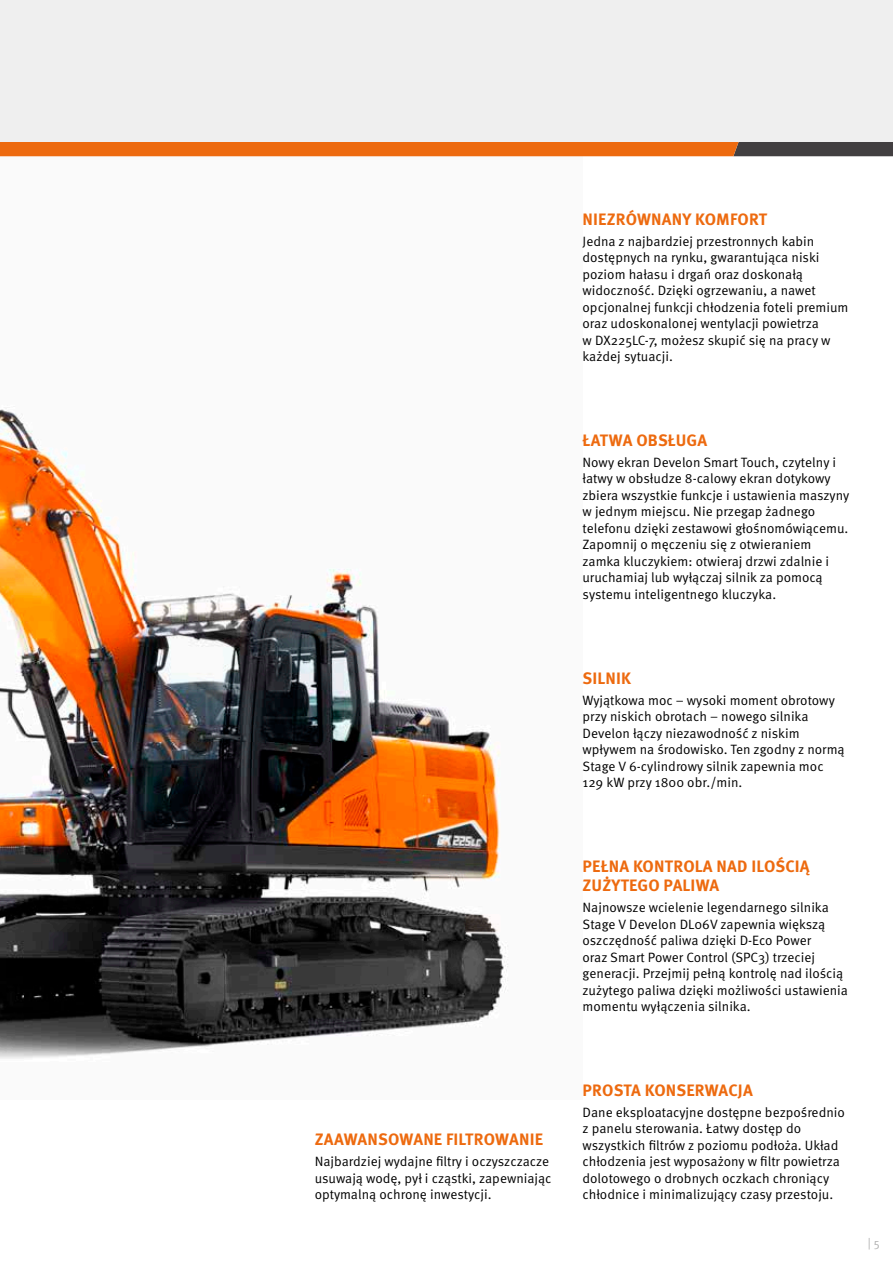
<style>
.page{position:relative;width:893px;height:1263px;background:#fff}
.page>*{position:absolute;margin:0;border:0;box-sizing:border-box;transform-origin:0 0}
.t1{font:700 16.5px/19.5px "Meta Pro";letter-spacing:.01em;color:#ed6a0f}
.t2{font:13.5px/16.5px "Meta Pro Norm";color:#000}
.t3{font:12px "Meta Pro Norm";color:#b2b2b2}
</style>
<div class="page">
<img style="left:0;top:156px;width:583px;height:903px">
<svg style="left:0;top:141px;width:893px;height:15px;background:#d16b26"></svg>
<div style="left:0;top:0;width:893px;height:141px;background:#efefef"></div>
<p class="t1" style="left:315px;top:1129px;width:230px">ZAAWANSOWANE FILTROWANIE</p>
<p class="t2" style="left:315px;top:1152px;width:238px">Najbardziej wydajne filtry i oczyszczacze usuwają wodę, pył i cząstki, zapewniając optymalną ochronę inwestycji.</p>
<p class="t1" style="left:583px;top:209px;width:186px">NIEZRÓWNANY KOMFORT</p>
<p class="t2" style="left:583px;top:232px;width:267px">Jedna z najbardziej przestronnych kabin dostępnych na rynku, gwarantująca niski poziom hałasu i drgań oraz doskonałą widoczność. Dzięki ogrzewaniu, a nawet opcjonalnej funkcji chłodzenia foteli premium oraz udoskonalonej wentylacji powietrza<br>w DX225LC-7, możesz skupić się na pracy w każdej sytuacji.</p>
<p class="t1" style="left:583px;top:430px;width:126px">ŁATWA OBSŁUGA</p>
<p class="t2" style="left:583px;top:453px;width:268px">Nowy ekran Develon Smart Touch, czytelny i łatwy w obsłudze 8-calowy ekran dotykowy zbiera wszystkie funkcje i ustawienia maszyny w jednym miejscu. Nie przegap żadnego telefonu dzięki zestawowi głośnomówiącemu.<br>Zapomnij o męczeniu się z otwieraniem zamka kluczykiem: otwieraj drzwi zdalnie i uruchamiaj lub wyłączaj silnik za pomocą systemu inteligentnego kluczyka.</p>
<p class="t1" style="left:583px;top:667px;width:50px">SILNIK</p>
<p class="t2" style="left:583px;top:691px;width:264px">Wyjątkowa moc – wysoki moment obrotowy przy niskich obrotach – nowego silnika Develon łączy niezawodność z niskim wpływem na środowisko. Ten zgodny z normą Stage V 6-cylindrowy silnik zapewnia moc 129 kW przy 1800 obr./min.</p>
<p class="t1" style="left:583px;top:855px;width:229px">PEŁNA KONTROLA NAD ILOŚCIĄ<br>ZUŻYTEGO PALIWA</p>
<p class="t2" style="left:583px;top:898px;width:267px">Najnowsze wcielenie legendarnego silnika Stage V Develon DL06V zapewnia większą oszczędność paliwa dzięki D-Eco Power<br>oraz Smart Power Control (SPC3) trzeciej generacji. Przejmij pełną kontrolę nad ilością zużytego paliwa dzięki możliwości ustawienia momentu wyłączenia silnika.</p>
<p class="t1" style="left:583px;top:1079px;width:172px">PROSTA KONSERWACJA</p>
<p class="t2" style="left:583px;top:1103px;width:264px">Dane eksploatacyjne dostępne bezpośrednio z panelu sterowania. Łatwy dostęp do wszystkich filtrów z poziomu podłoża. Układ chłodzenia jest wyposażony w filtr powietrza dolotowego o drobnych oczkach chroniący chłodnice i minimalizujący czasy przestoju.</p>
<p class="t3" style="left:868px;top:1233px;width:13px">| 5</p>
</div>
